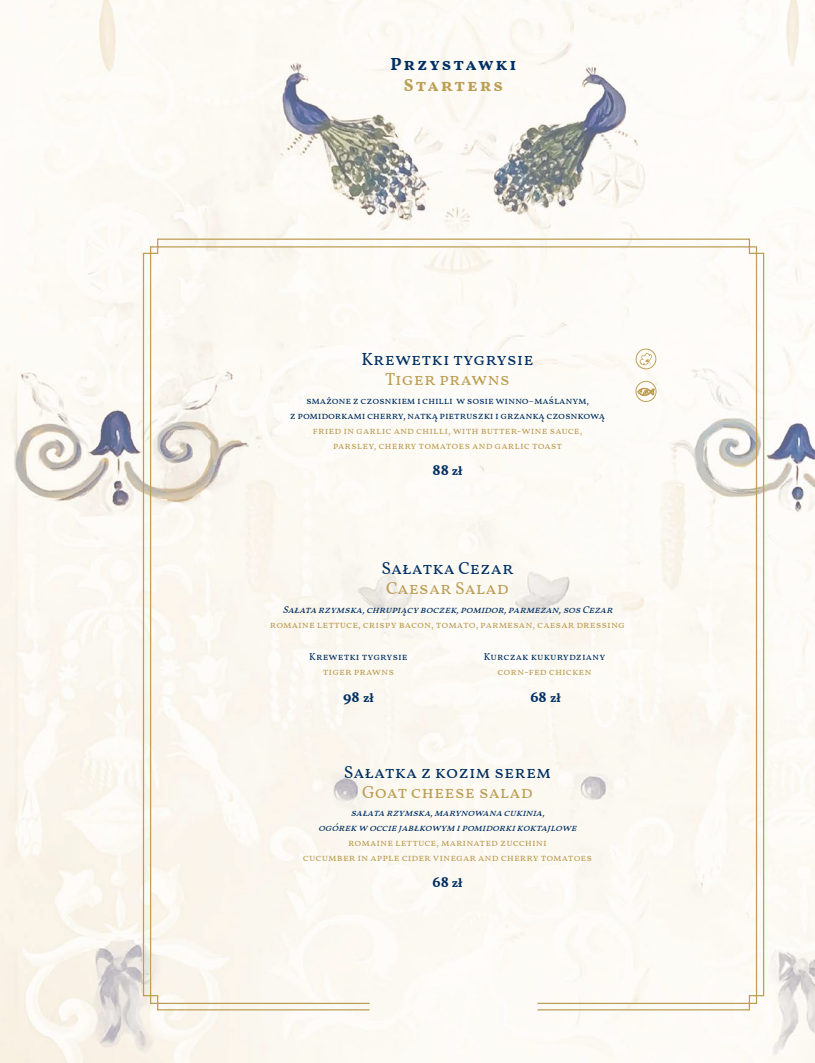
<style>
.page{position:relative;width:815px;height:1063px;background:#fff}
.page>*{position:absolute;margin:0;border:0;box-sizing:border-box;transform-origin:0 0}
.t1{font:17.5px "Vollkorn SC";color:#003063}
.t2{font:17.5px "Vollkorn SC";color:#bd9e55}
.t3{font:700 17.5px "Vollkorn SC";letter-spacing:.1em;color:#003063}
.t4{font:700 17.5px "Vollkorn SC";letter-spacing:.1em;color:#bd9e55}
.t5{font:700 15px "Vollkorn";color:#003063}
.t6{font:10px/15px "Vollkorn SC";color:#bd9e55;text-align:center}
.t7{font:italic 10px/15px "Vollkorn SC";color:#003063;text-align:center}
.t8{font:10px/15px "Vollkorn SC";letter-spacing:-.025em;color:#003063;text-align:center}
.t9{font:10px "Vollkorn SC";color:#003063}
.s1{font-size:12.5px}
</style>
<div class="page">
<img style="left:0;top:0;width:815px;height:1063px">
<div style="left:142px;top:238px;width:623px;height:773px;background:#fcf9f3"></div>
<svg style="left:636px;top:349px;width:20px;height:20px"></svg>
<svg style="left:635px;top:381px;width:22px;height:21px"></svg>
<h1 class="t3" style="left:391px;top:51px;width:128px">Przystawki</h1>
<h1 class="t4" style="left:404px;top:72px;width:101px">Starters</h1>
<h1 class="t1" style="left:361px;top:346px;width:174px">Krewetki tygrysie</h1>
<h1 class="t2" style="left:385px;top:366px;width:127px">Tiger prawns</h1>
<p class="t8" style="left:290px;top:392px;width:317px">smażone z czosnkiem i chilli w sosie winno–maślanym,<br>z pomidorkami cherry, natką pietruszki i grzanką czosnkową</p>
<p class="t6" style="left:313px;top:422px;width:271px">fried in garlic and chilli, with butter-wine sauce, parsley, cherry tomatoes and garlic toast</p>
<h2 class="t5" style="left:433px;top:458px;width:31px">88 <span class="s1">zł</span></h2>
<h1 class="t1" style="left:381px;top:556px;width:134px">Sałatka Cezar</h1>
<h1 class="t2" style="left:386px;top:575px;width:124px">Caesar Salad</h1>
<p class="t7" style="left:282px;top:601px;width:335px">Sałatarzymska,chrupiącyboczek,pomidor,parmezan,sosCezar</p>
<p class="t6" style="left:270px;top:616px;width:357px">romaine lettuce, crispy bacon, tomato, parmesan, caesar dressing</p>
<p class="t9" style="left:309px;top:650px;width:100px">Krewetki tygrysie</p>
<p class="t6" style="left:323px;top:664px;width:73px">tiger prawns</p>
<h2 class="t5" style="left:343px;top:685px;width:32px">98 <span class="s1">zł</span></h2>
<p class="t9" style="left:484px;top:650px;width:123px">Kurczak kukurydziany</p>
<p class="t6" style="left:498px;top:664px;width:96px">corn-fed chicken</p>
<h2 class="t5" style="left:530px;top:685px;width:32px">68 <span class="s1">zł</span></h2>
<h1 class="t1" style="left:344px;top:759px;width:209px">Sałatka z kozim serem</h1>
<h1 class="t2" style="left:362px;top:779px;width:172px">Goat cheese salad</h1>
<p class="t7" style="left:318px;top:805px;width:264px">sałatarzymska,marynowanacukinia,<br>ogórekw occiejabłkowym ipomidorkikoktajlowe</p>
<p class="t6" style="left:303px;top:835px;width:291px">romaine lettuce, marinated zucchini<br>cucumber in apple cider vinegar and cherry tomatoes</p>
<h2 class="t5" style="left:433px;top:871px;width:32px">68 <span class="s1">zł</span></h2>
</div>
